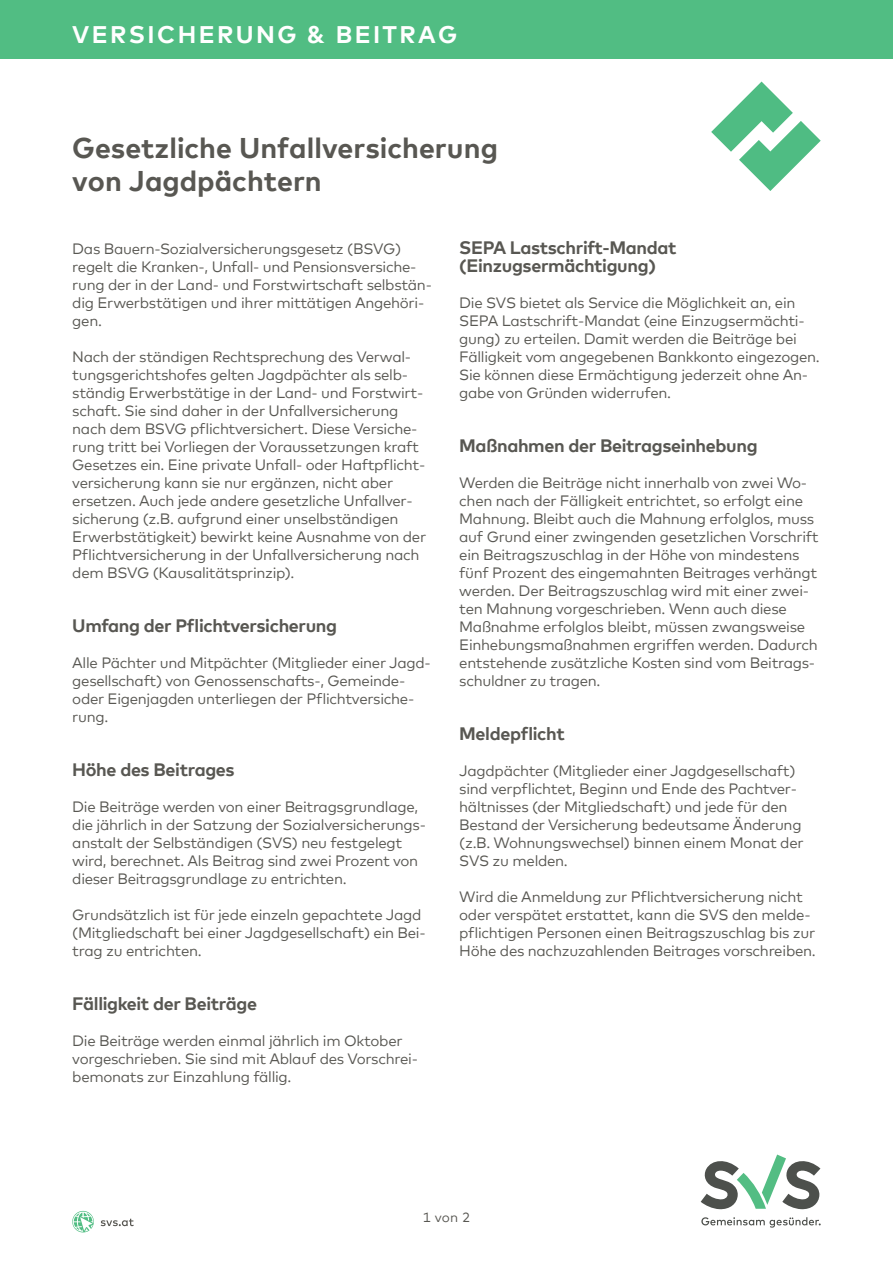
<style>
.page{position:relative;width:893px;height:1263px;background:#fff}
.page>*{position:absolute;margin:0;border:0;box-sizing:border-box;transform-origin:0 0}
.t1{font:700 28.5px/33px "Mark Offc Pro";color:#585752}
.t2{font:700 24px "Mark Offc Pro";letter-spacing:.1em;color:#fff}
.t3{font:700 18px/18px "Mark Offc Pro";letter-spacing:-.02em;color:#585752}
.t4{font:15px/18px "Mark Offc Pro";letter-spacing:-.02em;color:#585752}
.t5{font:13.5px "Mark Offc Pro";color:#585752}
</style>
<div class="page">
<svg style="left:701px;top:1154px;width:119px;height:56px"></svg>
<svg style="left:701px;top:1217px;width:120px;height:10px"></svg>
<svg style="left:72px;top:1211px;width:22px;height:21px"></svg>
<svg style="left:101px;top:1219px;width:33px;height:7px"></svg>
<div style="left:0;top:0;width:893px;height:59px;background:#51bd83"></div>
<svg style="left:711px;top:82px;width:110px;height:109px"></svg>
<h2 class="t2" style="left:72px;top:16px;width:387px">VERSICHERUNG &amp; BEITRAG</h2>
<h1 class="t1" style="left:72px;top:129px;width:427px">Gesetzliche Unfallversicherung von Jagdpächtern</h1>
<p class="t4" style="left:72px;top:239px;width:361px">Das Bauern-Sozialversicherungsgesetz (BSVG) regelt die Kranken-, Unfall- und Pensionsversiche&shy;rung der in der Land- und Forstwirtschaft selbstän&shy;dig Erwerbstätigen und ihrer mittätigen Angehöri&shy;gen.</p>
<p class="t4" style="left:72px;top:347px;width:355px">Nach der ständigen Rechtsprechung des Verwal&shy;tungsgerichtshofes gelten Jagdpächter als selb&shy;ständig Erwerbstätige in der Land- und Forstwirt&shy;schaft. Sie sind daher in der Unfallversicherung nach dem BSVG pflichtversichert. Diese Versiche&shy;rung tritt bei Vorliegen der Voraussetzungen kraft Gesetzes ein. Eine private Unfall- oder Haftpflicht&shy;versicherung kann sie nur ergänzen, nicht aber ersetzen. Auch jede andere gesetzliche Unfallver&shy;sicherung (z.B. aufgrund einer unselbständigen Erwerbstätigkeit) bewirkt keine Ausnahme von der Pflichtversicherung in der Unfallversicherung nach dem BSVG (Kausalitätsprinzip).</p>
<p class="t3" style="left:72px;top:615px;width:266px">Umfang der Pflichtversicherung</p>
<p class="t4" style="left:72px;top:653px;width:360px">Alle Pächter und Mitpächter (Mitglieder einer Jagd&shy;gesellschaft) von Genossenschafts-, Gemeinde&shy;oder Eigenjagden unterliegen der Pflichtversiche&shy;rung.</p>
<p class="t3" style="left:72px;top:759px;width:164px">Höhe des Beitrages</p>
<p class="t4" style="left:72px;top:797px;width:355px">Die Beiträge werden von einer Beitragsgrundlage, die jährlich in der Satzung der Sozialversicherungs&shy;anstalt der Selbständigen (SVS) neu festgelegt wird, berechnet. Als Beitrag sind zwei Prozent von dieser Beitragsgrundlage zu entrichten.</p>
<p class="t4" style="left:72px;top:905px;width:355px">Grundsätzlich ist für jede einzeln gepachtete Jagd (Mitgliedschaft bei einer Jagdgesellschaft) ein Bei&shy;trag zu entrichten.</p>
<p class="t3" style="left:72px;top:993px;width:186px">Fälligkeit der Beiträge</p>
<p class="t4" style="left:72px;top:1031px;width:347px">Die Beiträge werden einmal jährlich im Oktober vorgeschrieben. Sie sind mit Ablauf des Vorschrei&shy;bemonats zur Einzahlung fällig.</p>
<p class="t3" style="left:459px;top:237px;width:219px">SEPA Lastschrift-Mandat (Einzugsermächtigung)</p>
<p class="t4" style="left:459px;top:293px;width:362px">Die SVS bietet als Service die Möglichkeit an, ein SEPA Lastschrift-Mandat (eine Einzugsermächti&shy;gung) zu erteilen. Damit werden die Beiträge bei Fälligkeit vom angegebenen Bankkonto eingezogen.<br>Sie können diese Ermächtigung jederzeit ohne An&shy;gabe von Gründen widerrufen.</p>
<p class="t3" style="left:459px;top:435px;width:300px">Maßnahmen der Beitragseinhebung</p>
<p class="t4" style="left:459px;top:473px;width:361px">Werden die Beiträge nicht innerhalb von zwei Wo&shy;chen nach der Fälligkeit entrichtet, so erfolgt eine Mahnung. Bleibt auch die Mahnung erfolglos, muss auf Grund einer zwingenden gesetzlichen Vorschrift ein Beitragszuschlag in der Höhe von mindestens fünf Prozent des eingemahnten Beitrages verhängt werden. Der Beitragszuschlag wird mit einer zwei&shy;ten Mahnung vorgeschrieben. Wenn auch diese Maßnahme erfolglos bleibt, müssen zwangsweise Einhebungsmaßnahmen ergriffen werden. Dadurch entstehende zusätzliche Kosten sind vom Beitrags&shy;schuldner zu tragen.</p>
<p class="t3" style="left:459px;top:723px;width:107px">Meldepflicht</p>
<p class="t4" style="left:459px;top:761px;width:346px">Jagdpächter (Mitglieder einer Jagdgesellschaft) sind verpflichtet, Beginn und Ende des Pachtver&shy;hältnisses (der Mitgliedschaft) und jede für den Bestand der Versicherung bedeutsame Änderung (z.B. Wohnungswechsel) binnen einem Monat der SVS zu melden.</p>
<p class="t4" style="left:459px;top:887px;width:358px">Wird die Anmeldung zur Pflichtversicherung nicht oder verspätet erstattet, kann die SVS den melde&shy;pflichtigen Personen einen Beitragszuschlag bis zur Höhe des nachzuzahlenden Beitrages vorschreiben.</p>
<p class="t5" style="left:423px;top:1207px;width:49px">1 von 2</p>
</div>
